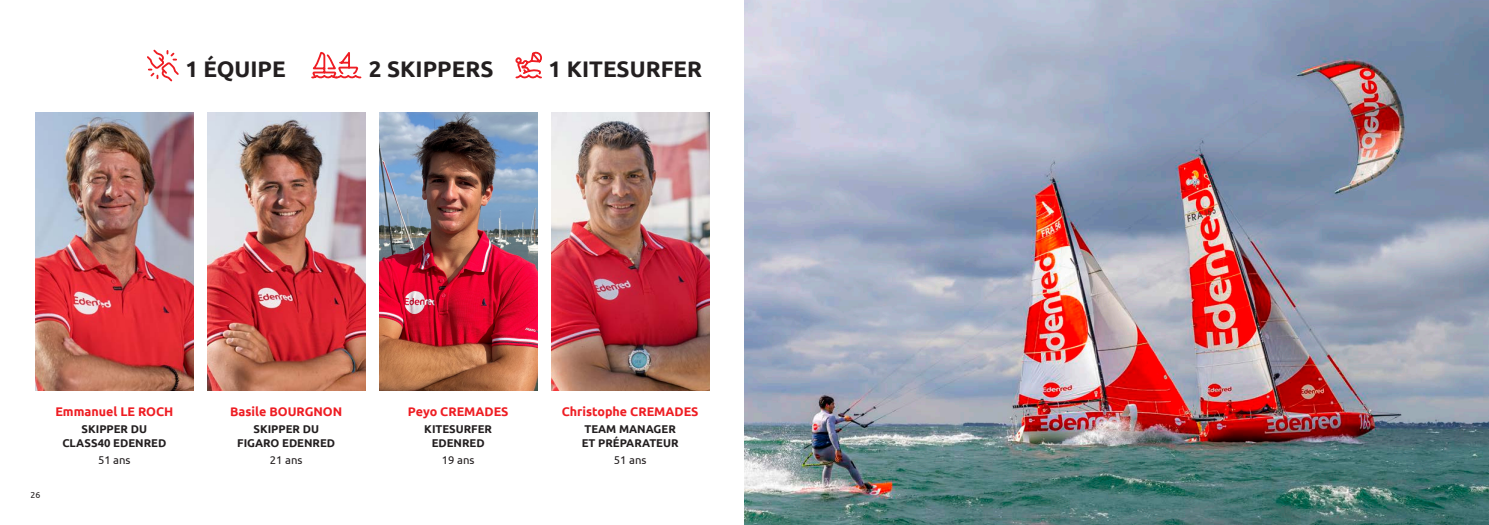
<style>
.page{position:relative;width:1489px;height:525px;background:#fff}
.page>*{position:absolute;margin:0;border:0;box-sizing:border-box;transform-origin:0 0}
.t1{font:700 22.5px "Ubuntu";color:#231f20}
.t2{font:700 12.5px "Ubuntu";color:#ee1d23}
.t3{font:700 11.25px/13.5px "Ubuntu";color:#231f20}
.t4{font:11.25px "Ubuntu";color:#231f20}
.t5{font:8.75px "Ubuntu";color:#231f20}
</style>
<div class="page">
<img style="left:35px;top:112px;width:158px;height:278px">
<img style="left:207px;top:112px;width:158px;height:278px">
<img style="left:379px;top:112px;width:158px;height:278px">
<img style="left:551px;top:112px;width:158px;height:278px">
<svg style="left:515px;top:51px;width:27px;height:28px"></svg>
<svg style="left:311px;top:52px;width:51px;height:27px"></svg>
<svg style="left:147px;top:49px;width:32px;height:33px"></svg>
<img style="left:744px;top:0;width:744px;height:524px">
<p class="t1" style="left:185px;top:55px;width:102px">1 ÉQUIPE</p>
<p class="t1" style="left:369px;top:55px;width:126px">2 SKIPPERS</p>
<p class="t1" style="left:548px;top:55px;width:155px">1 KITESURFER</p>
<p class="t5" style="left:30px;top:489px;width:11px">26</p>
<p class="t2" style="left:55px;top:403px;width:119px">Emmanuel LE ROCH</p>
<p class="t3" style="left:81px;top:422px;width:67px">SKIPPER DU</p>
<p class="t3" style="left:62px;top:435px;width:105px">CLASS40 EDENRED</p>
<p class="t4" style="left:98px;top:453px;width:34px">51 ans</p>
<p class="t2" style="left:230px;top:403px;width:114px">Basile BOURGNON</p>
<p class="t3" style="left:253px;top:422px;width:67px">SKIPPER DU</p>
<p class="t3" style="left:237px;top:435px;width:99px">FIGARO EDENRED</p>
<p class="t4" style="left:270px;top:453px;width:34px">21 ans</p>
<p class="t2" style="left:408px;top:403px;width:102px">Peyo CREMADES</p>
<p class="t3" style="left:424px;top:422px;width:69px">KITESURFER</p>
<p class="t3" style="left:431px;top:435px;width:55px">EDENRED</p>
<p class="t4" style="left:442px;top:453px;width:34px">19 ans</p>
<p class="t2" style="left:561px;top:403px;width:138px">Christophe CREMADES</p>
<p class="t3" style="left:581px;top:422px;width:98px">TEAM MANAGER<br>ET PRÉPARATEUR</p>
<p class="t4" style="left:614px;top:453px;width:34px">51 ans</p>
</div>
